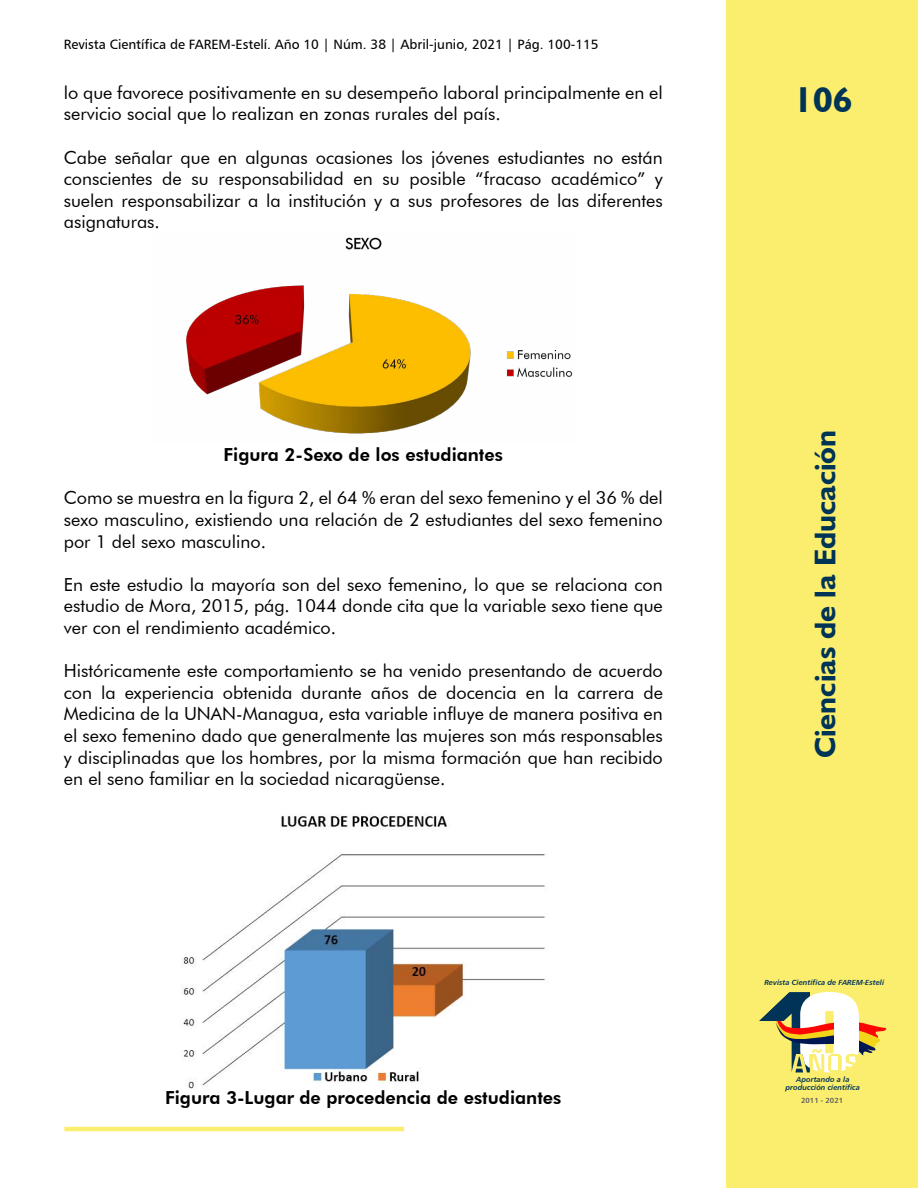
<style>
.page{position:relative;width:918px;height:1188px;background:#fff}
.page>*{position:absolute;margin:0;border:0;box-sizing:border-box;transform-origin:0 0}
.t1{font:700 36px "Humanist 521 BT";color:#003457}
.t2{font:700 30px "Humanist 521 BT";color:#003457}
.t3{font:18px/21.6px "Futura BT";color:#000;text-align:justify}
.t4{font:800 18px "Futura BT";color:#000}
.t5{font:13.5px "Humanist 777 BT Roman B";color:#000}
.t6{font:7.35px/8.9px "Humanist 777 BT Bold Italic B";color:#003357;text-align:center}
.t7{font:7.35px "Humanist 777 BT Bold B";color:#5c5c5c}
</style>
<div class="page">
<div style="left:727px;top:0;width:191px;height:1188px;background:#fbee6e"></div>
<hr style="left:64px;top:1127px;width:340px;height:4px;background:#fbee6e">
<svg style="left:759px;top:992px;width:128px;height:80px"></svg>
<div style="left:834px;top:1015px;width:24px;height:36px;background:#fff"></div>
<img style="left:186px;top:237px;width:387px;height:197px">
<img style="left:181px;top:814px;width:364px;height:275px">
<p class="t5" style="left:64px;top:36px;width:536px">Revista Científica de FAREM-Estelí. Año 10 | Núm. 38 | Abril-junio, 2021 | Pág. 100-115</p>
<p class="t3" style="left:64px;top:81px;width:601px">lo que favorece positivamente en su desempeño laboral principalmente en el servicio social que lo realizan en zonas rurales del país.</p>
<p class="t3" style="left:64px;top:146px;width:601px">Cabe señalar que en algunas ocasiones los jóvenes estudiantes no están conscientes de su responsabilidad en su posible “fracaso académico” y suelen responsabilizar a la institución y a sus profesores de las diferentes asignaturas.</p>
<p class="t4" style="left:224px;top:444px;width:281px">Figura 2-Sexo de los estudiantes</p>
<p class="t3" style="left:64px;top:487px;width:601px">Como se muestra en la figura 2, el 64 % eran del sexo femenino y el 36 % del sexo masculino, existiendo una relación de 2 estudiantes del sexo femenino por 1 del sexo masculino.</p>
<p class="t3" style="left:64px;top:573px;width:601px">En este estudio la mayoría son del sexo femenino, lo que se relaciona con estudio de Mora, 2015, pág. 1044 donde cita que la variable sexo tiene que ver con el rendimiento académico.</p>
<p class="t3" style="left:64px;top:660px;width:601px">Históricamente este comportamiento se ha venido presentando de acuerdo con la experiencia obtenida durante años de docencia en la carrera de Medicina de la UNAN-Managua, esta variable influye de manera positiva en el sexo femenino dado que generalmente las mujeres son más responsables y disciplinadas que los hombres, por la misma formación que han recibido en el seno familiar en la sociedad nicaragüense.</p>
<p class="t4" style="left:165px;top:1086px;width:398px">Figura 3-Lugar de procedencia de estudiantes</p>
<h1 class="t1" style="left:794px;top:78px;width:60px">106</h1>
<h2 class="t2" style="left:807px;top:758px;width:330px;rotate:-90deg">Ciencias de la Educación</h2>
<p class="t6" style="left:764px;top:978px;width:121px">Revista Científica de FAREM-Estelí</p>
<p class="t6" style="left:786px;top:1074px;width:76px">Aportando a la producción científica</p>
<p class="t7" style="left:801px;top:1096px;width:43px">2011 - 2021</p>
</div>
